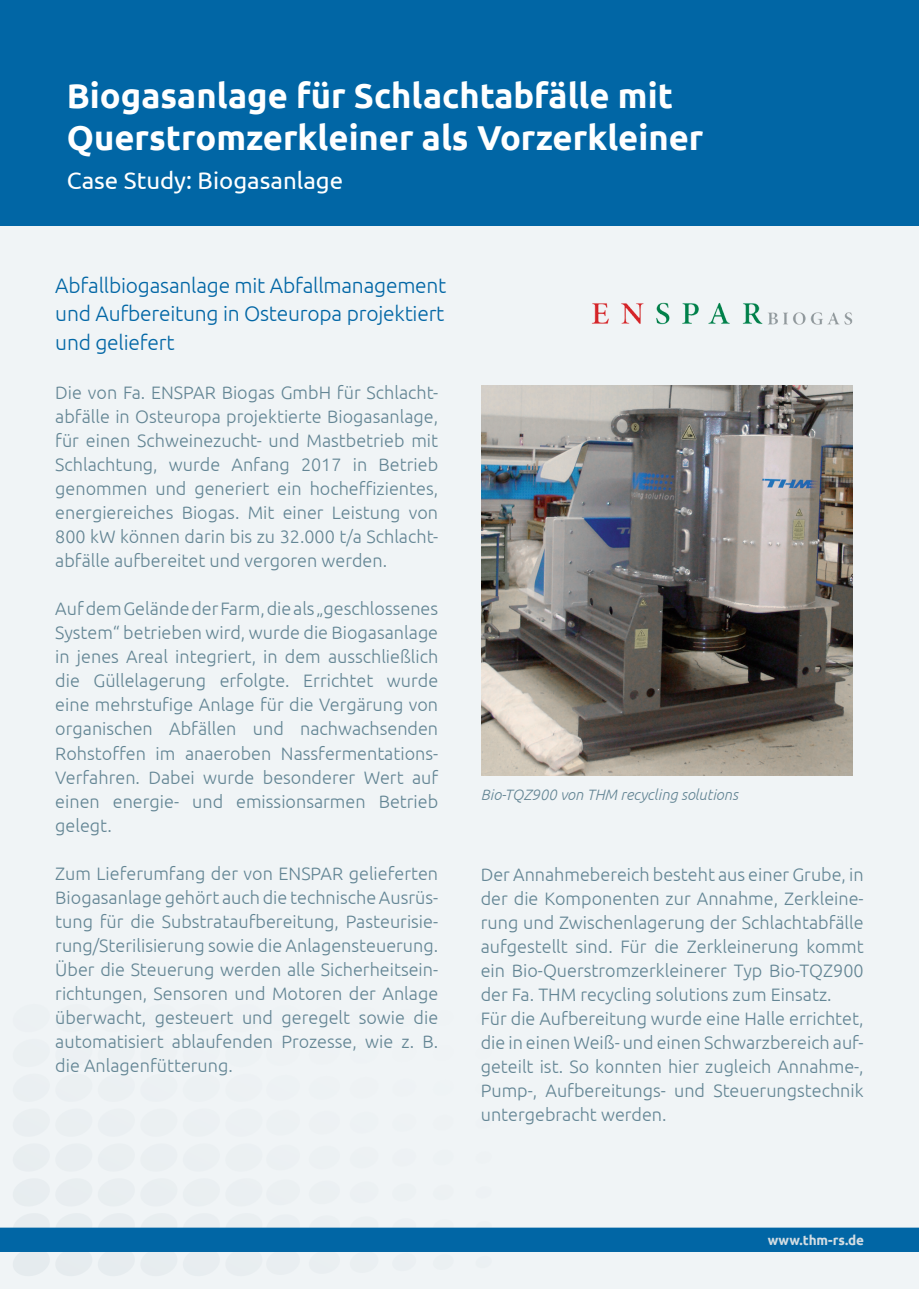
<style>
.page{position:relative;width:919px;height:1289px;background:#fff}
.page>*{position:absolute;margin:0;border:0;box-sizing:border-box;transform-origin:0 0}
.Zitat_Deckblatt{font:700 34.5px/41.4px "Ubuntu";color:#fff}
.Zitat_Deckblatt-2{font:24px "Ubuntu";color:#fff}
.Fließtext{font:300 21px/28.5px "Ubuntu";letter-spacing:-.01em;color:#0166a5;text-align:justify}
.Fließtext-2{font:300 18px/24px "Ubuntu";color:#638594;text-align:justify}
.Fließtext-3{font:italic 300 15px "Ubuntu";color:#638594}
.t1{font:700 13.5px "Ubuntu";color:#d3dde3}
</style>
<div class="page">
<div style="left:0;top:0;width:918px;height:1288px;background:#f0f4f6"></div>
<svg style="left:0;top:1227px;width:918px;height:49px"></svg>
<div style="left:0;top:0;width:918px;height:225px;background:#0166a5"></div>
<img style="left:481px;top:385px;width:371px;height:390px">
<img style="left:591px;top:302px;width:262px;height:23px">
<p class="Zitat_Deckblatt" style="left:67px;top:75px;width:638px">Biogasanlage für Schlachtabfälle mit<br>Querstromzerkleiner als Vorzerkleiner</p>
<p class="Zitat_Deckblatt-2" style="left:67px;top:166px;width:278px">Case Study: Biogasanlage</p>
<p class="Fließtext" style="left:55px;top:270px;width:392px">Abfallbiogasanlage mit Abfallmanagement und Aufbereitung in Osteuropa projektiert und geliefert</p>
<p class="Fließtext-2" style="left:55px;top:380px;width:384px">Die von Fa. ENSPAR Biogas GmbH für Schlacht&shy;abfälle in Osteuropa projektierte Biogasanlage, für einen Schweinezucht- und Mastbetrieb mit Schlachtung, wurde Anfang 2017 in Betrieb genommen und generiert ein hocheffizientes, energiereiches Biogas. Mit einer Leistung von 800 kW können darin bis zu 32.000 t/a Schlacht&shy;abfälle aufbereitet und vergoren werden.</p>
<p class="Fließtext-2" style="left:55px;top:596px;width:384px">Auf dem Gelände der Farm, die als „geschlossenes System“ betrieben wird, wurde die Biogasanlage in jenes Areal integriert, in dem ausschließlich die Güllelagerung erfolgte. Errichtet wurde eine mehrstufige Anlage für die Vergärung von organischen Abfällen und nachwachsenden Rohstoffen im anaeroben Nassfermentations-Verfahren. Dabei wurde besonderer Wert auf einen energie- und emissionsarmen Betrieb gelegt.</p>
<p class="Fließtext-2" style="left:55px;top:860px;width:384px">Zum Lieferumfang der von ENSPAR gelieferten Biogasanlage gehört auch die technische Ausrüs&shy;tung für die Substrataufbereitung, Pasteurisie&shy;rung/Sterilisierung sowie die Anlagensteuerung.<br>Über die Steuerung werden alle Sicherheitsein&shy;richtungen, Sensoren und Motoren der Anlage überwacht, gesteuert und geregelt sowie die automatisiert ablaufenden Prozesse, wie z. B. die Anlagenfütterung.</p>
<p class="Fließtext-2" style="left:480px;top:861px;width:384px">Der Annahmebereich besteht aus einer Grube, in der die Komponenten zur Annahme, Zerkleine&shy;rung und Zwischenlagerung der Schlachtabfälle aufgestellt sind. Für die Zerkleinerung kommt ein Bio-Querstromzerkleinerer Typ Bio-TQZ900 der Fa. THM recycling solutions zum Einsatz.</p>
<p class="Fließtext-3" style="left:481px;top:785px;width:258px">Bio-TQZ900 von THM recycling solutions</p>
<p class="Fließtext-2" style="left:480px;top:1005px;width:384px">Für die Aufbereitung wurde eine Halle errichtet, die in einen Weiß- und einen Schwarzbereich auf&shy;geteilt ist. So konnten hier zugleich Annahme-, Pump-, Aufbereitungs- und Steuerungstechnik untergebracht werden.</p>
<p class="t1" style="left:767px;top:1232px;width:98px">www.thm-rs.de</p>
</div>
